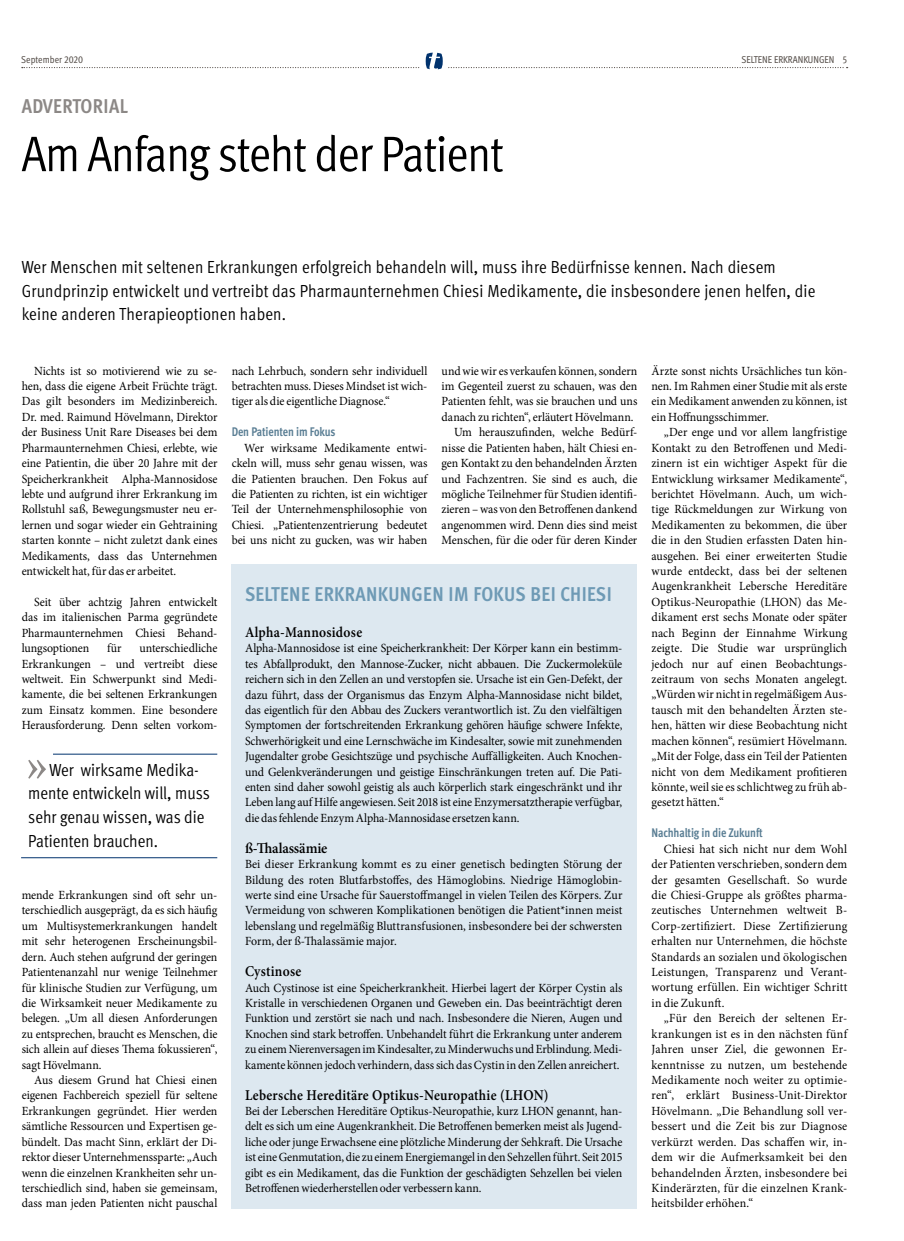
<style>
.page{position:relative;width:904px;height:1241px;background:#fff}
.page>*{position:absolute;margin:0;border:0;box-sizing:border-box;transform-origin:0 0}
.t1{font:50px "Meta Cond Normal";letter-spacing:-.02em;color:#000}
.t2{font:700 20px "Meta Cond";letter-spacing:.02em;color:#6e9ab5}
.t3{font:700 20px "Meta Cond";letter-spacing:.02em;color:#8c8886}
.t4{font:17.5px/23.8px "Meta Cond Normal";letter-spacing:.01em;color:#000}
.t5{font:600 15px "Minion Pro";letter-spacing:.02em;color:#000;scale:.9 1}
.t6{font:600 15px "Minion Pro";letter-spacing:-.01em;color:#000;scale:.95 1}
.t7{font:12.5px/15.4px "Minion Pro";letter-spacing:-.005em;color:#000;text-align:justify;scale:.95 1}
.t8{font:700 12.5px "Meta Cond";letter-spacing:-.01em;color:#597d93;scale:.95 1}
.t9{font:10px "Meta Cond";color:#544d48}
.s1{font-family:"Meta Cond Book Expert"}
</style>
<div class="page">
<svg style="left:22px;top:53px;width:825px;height:16px"></svg>
<hr style="left:53px;top:753px;width:164px;height:1px;background:#00326d">
<hr style="left:21px;top:857px;width:196px;height:1px;background:#00326d">
<svg style="left:28px;top:760px;width:18px;height:18px"></svg>
<div style="left:231px;top:564px;width:405px;height:644px;background:#dde8f0"></div>
<p class="t9" style="left:21px;top:56px;width:63px">September <span class="s1">2020</span></p>
<p class="t9" style="left:741px;top:55px;width:107px">SELTENE ERKRANKUNGEN <span class="s1">5</span></p>
<h2 class="t3" style="left:22px;top:95px;width:108px">ADVERTORIAL</h2>
<h1 class="t1" style="left:22px;top:129px;width:484px">Am Anfang steht der Patient</h1>
<p class="t4" style="left:22px;top:255px;width:795px">Wer Menschen mit seltenen Erkrankungen erfolgreich behandeln will, muss ihre Bedürfnisse kennen. Nach diesem<br>Grundprinzip entwickelt und vertreibt das Pharmaunternehmen Chiesi Medikamente, die insbesondere jenen helfen, die keine anderen Therapieoptionen haben.</p>
<p class="t7" style="left:22px;top:363px;width:207px;text-indent:12px">Nichts ist so motivierend wie zu se&shy;hen, dass die eigene Arbeit Früchte trägt.<br>Das gilt besonders im Medizinbereich.<br>Dr. med. Raimund Hövelmann, Direktor der Business Unit Rare Diseases bei dem Pharmaunternehmen Chiesi, erlebte, wie eine Patientin, die über 20 Jahre mit der Speicherkrankheit Alpha-Mannosidose lebte und aufgrund ihrer Erkrankung im Rollstuhl saß, Bewegungsmuster neu er&shy;lernen und sogar wieder ein Gehtraining starten konnte – nicht zuletzt dank eines Medikaments, dass das Unternehmen entwickelt hat, für das er arbeitet.</p>
<p class="t7" style="left:22px;top:594px;width:207px;text-indent:12px">Seit über achtzig Jahren entwickelt das im italienischen Parma gegründete Pharmaunternehmen Chiesi Behand&shy;lungsoptionen</p>
<p class="t7" style="left:22px;top:641px;width:207px;text-indent:118px">unterschiedliche Erkrankungen – und vertreibt diese weltweit. Ein Schwerpunkt sind Medi&shy;kamente, die bei seltenen Erkrankungen zum Einsatz kommen. Eine besondere Herausforderung. Denn selten vorkom-</p>
<p class="t7" style="left:107px;top:641px;width:17px">für</p>
<h3 class="t4" style="left:28px;top:758px;width:183px;text-indent:21px">Wer wirksame Medika&shy;mente entwickeln will, muss sehr genau wissen, was die<br>Patienten brauchen.</h3>
<p class="t7" style="left:22px;top:887px;width:207px">mende Erkrankungen sind oft sehr un&shy;terschiedlich ausgeprägt, da es sich häufig um Multisystemerkrankungen handelt mit sehr heterogenen Erscheinungsbil&shy;dern. Auch stehen aufgrund der geringen Patientenanzahl nur wenige Teilnehmer für klinische Studien zur Verfügung, um die Wirksamkeit neuer Medikamente zu belegen. „Um all diesen Anforderungen zu entsprechen, braucht es Menschen, die sich allein auf dieses Thema fokussieren“, sagt Hövelmann.</p>
<p class="t7" style="left:22px;top:1072px;width:207px;text-indent:12px">Aus diesem Grund hat Chiesi einen eigenen Fachbereich speziell für seltene Erkrankungen gegründet. Hier werden sämtliche Ressourcen und Expertisen ge&shy;bündelt. Das macht Sinn, erklärt der Di&shy;rektor dieser Unternehmenssparte: „Auch wenn die einzelnen Krankheiten sehr un&shy;terschiedlich sind, haben sie gemeinsam, dass man jeden Patienten nicht pauschal</p>
<p class="t7" style="left:441px;top:363px;width:207px;text-align:right">und wie wir es verkaufen können, sondern im Gegenteil zuerst zu schauen, was den Patienten fehlt, was sie brauchen und uns danach zu richten“, erläutert Hövelmann.<br>Um herauszufinden, welche Bedürf&shy;nisse die Patienten haben, hält Chiesi en&shy;gen Kontakt zu den behandelnden Ärzten und Fachzentren. Sie sind es auch, die mögliche Teilnehmer für Studien identifi&shy;zieren – was von den Betroffenen dankend angenommen wird. Denn dies sind meist Menschen, für die oder für deren Kinder</p>
<p class="t7" style="left:651px;top:363px;width:207px">Ärzte sonst nichts Ursächliches tun kön&shy;nen. Im Rahmen einer Studie mit als erste ein Medikament anwenden zu können, ist ein Hoffnungsschimmer.</p>
<p class="t7" style="left:232px;top:363px;width:207px">nach Lehrbuch, sondern sehr individuell betrachten muss. Dieses Mindset ist wich&shy;tiger als die eigentliche Diagnose.“</p>
<p class="t8" style="left:232px;top:425px;width:111px">Den Patienten im Fokus</p>
<p class="t7" style="left:232px;top:440px;width:207px;text-indent:12px">Wer wirksame Medikamente entwi&shy;ckeln will, muss sehr genau wissen, was die Patienten brauchen. Den Fokus auf die Patienten zu richten, ist ein wichtiger Teil der Unternehmensphilosophie von Chiesi. „Patientenzentrierung bedeutet bei uns nicht zu gucken, was wir haben</p>
<p class="t7" style="left:651px;top:425px;width:207px;text-indent:12px">„Der enge und vor allem langfristige Kontakt zu den Betroffenen und Medi&shy;zinern ist ein wichtiger Aspekt für die Entwicklung wirksamer Medikamente“, berichtet Hövelmann. Auch, um wich&shy;tige Rückmeldungen zur Wirkung von Medikamenten zu bekommen, die über die in den Studien erfassten Daten hin&shy;ausgehen. Bei einer erweiterten Studie wurde entdeckt, dass bei der seltenen Augenkrankheit Lebersche Hereditäre Optikus-Neuropathie (LHON) das Me&shy;dikament erst sechs Monate oder später nach Beginn der Einnahme Wirkung zeigte. Die Studie war ursprünglich jedoch nur auf einen Beobachtungs&shy;zeitraum von sechs Monaten angelegt. „Würden wir nicht in regelmäßigem Aus&shy;tausch mit den behandelten Ärzten ste&shy;hen, hätten wir diese Beobachtung nicht machen können“, resümiert Hövelmann. „Mit der Folge, dass ein Teil der Patienten nicht von dem Medikament profitieren könnte, weil sie es schlichtweg zu früh ab&shy;gesetzt hätten.“</p>
<p class="t8" style="left:651px;top:826px;width:118px">Nachhaltig in die Zukunft</p>
<p class="t7" style="left:651px;top:841px;width:207px;text-indent:12px">Chiesi hat sich nicht nur dem Wohl der Patienten verschrieben, sondern dem der gesamten Gesellschaft. So wurde die Chiesi-Gruppe als größtes pharma&shy;zeutisches Unternehmen weltweit B-Corp-zertifiziert. Diese Zertifizierung erhalten nur Unternehmen, die höchste Standards an sozialen und ökologischen Leistungen, Transparenz und Verant&shy;wortung erfüllen. Ein wichtiger Schritt in die Zukunft.</p>
<p class="t7" style="left:651px;top:1011px;width:207px;text-indent:12px">„Für den Bereich der seltenen Er&shy;krankungen ist es in den nächsten fünf Jahren unser Ziel, die gewonnen Er&shy;kenntnisse zu nutzen, um bestehende Medikamente noch weiter zu optimie&shy;ren“, erklärt Business-Unit-Direktor Hövelmann. „Die Behandlung soll ver&shy;bessert und die Zeit bis zur Diagnose verkürzt werden. Das schaffen wir, in&shy;dem wir die Aufmerksamkeit bei den behandelnden Ärzten, insbesondere bei Kinderärzten, für die einzelnen Krank&shy;heitsbilder erhöhen.“</p>
<h2 class="t2" style="left:245px;top:583px;width:368px">SELTENE ERKRANKUNGEN IM FOKUS BEI CHIESI</h2>
<p class="t5" style="left:245px;top:624px;width:132px">Alpha-Mannosidose</p>
<p class="t7" style="left:245px;top:641px;width:399px">Alpha-Mannosidose ist eine Speicherkrankheit: Der Körper kann ein bestimm&shy;tes Abfallprodukt, den Mannose-Zucker, nicht abbauen. Die Zuckermoleküle reichern sich in den Zellen an und verstopfen sie. Ursache ist ein Gen-Defekt, der dazu führt, dass der Organismus das Enzym Alpha-Mannosidase nicht bildet, das eigentlich für den Abbau des Zuckers verantwortlich ist. Zu den vielfältigen Symptomen der fortschreitenden Erkrankung gehören häufige schwere Infekte, Schwerhörigkeit und eine Lernschwäche im Kindesalter, sowie mit zunehmenden Jugendalter grobe Gesichtszüge und psychische Auffälligkeiten. Auch Knochen&shy;und Gelenkveränderungen und geistige Einschränkungen treten auf. Die Pati&shy;enten sind daher sowohl geistig als auch körperlich stark eingeschränkt und ihr Leben lang auf Hilfe angewiesen. Seit 2018 ist eine Enzymersatztherapie verfügbar, die das fehlende Enzym Alpha-Mannosidase ersetzen kann.</p>
<p class="t6" style="left:245px;top:840px;width:88px">ß-Thalassämie</p>
<p class="t7" style="left:245px;top:857px;width:399px">Bei dieser Erkrankung kommt es zu einer genetisch bedingten Störung der Bildung des roten Blutfarbstoffes, des Hämoglobins. Niedrige Hämoglobin&shy;werte sind eine Ursache für Sauerstoffmangel in vielen Teilen des Körpers. Zur Vermeidung von schweren Komplikationen benötigen die Patient*innen meist lebenslang und regelmäßig Bluttransfusionen, insbesondere bei der schwersten Form, der ß-Thalassämie major.</p>
<p class="t5" style="left:245px;top:963px;width:64px">Cystinose</p>
<p class="t7" style="left:245px;top:980px;width:399px">Auch Cystinose ist eine Speicherkrankheit. Hierbei lagert der Körper Cystin als Kristalle in verschiedenen Organen und Geweben ein. Das beeinträchtigt deren Funktion und zerstört sie nach und nach. Insbesondere die Nieren, Augen und Knochen sind stark betroffen. Unbehandelt führt die Erkrankung unter anderem zu einem Nierenversagen im Kindesalter, zu Minderwuchs und Erblindung. Medi&shy;kamente können jedoch verhindern, dass sich das Cystin in den Zellen anreichert.</p>
<p class="t5" style="left:245px;top:1087px;width:339px">Lebersche Hereditäre Optikus-Neuropathie (LHON)</p>
<p class="t7" style="left:245px;top:1103px;width:398px">Bei der Leberschen Hereditäre Optikus-Neuropathie, kurz LHON genannt, han&shy;delt es sich um eine Augenkrankheit. Die Betroffenen bemerken meist als Jugend&shy;liche oder junge Erwachsene eine plötzliche Minderung der Sehkraft. Die Ursache ist eine Genmutation, die zu einem Energiemangel in den Sehzellen führt. Seit 2015 gibt es ein Medikament, das die Funktion der geschädigten Sehzellen bei vielen Betroffenen wiederherstellen oder verbessern kann.</p>
</div>
